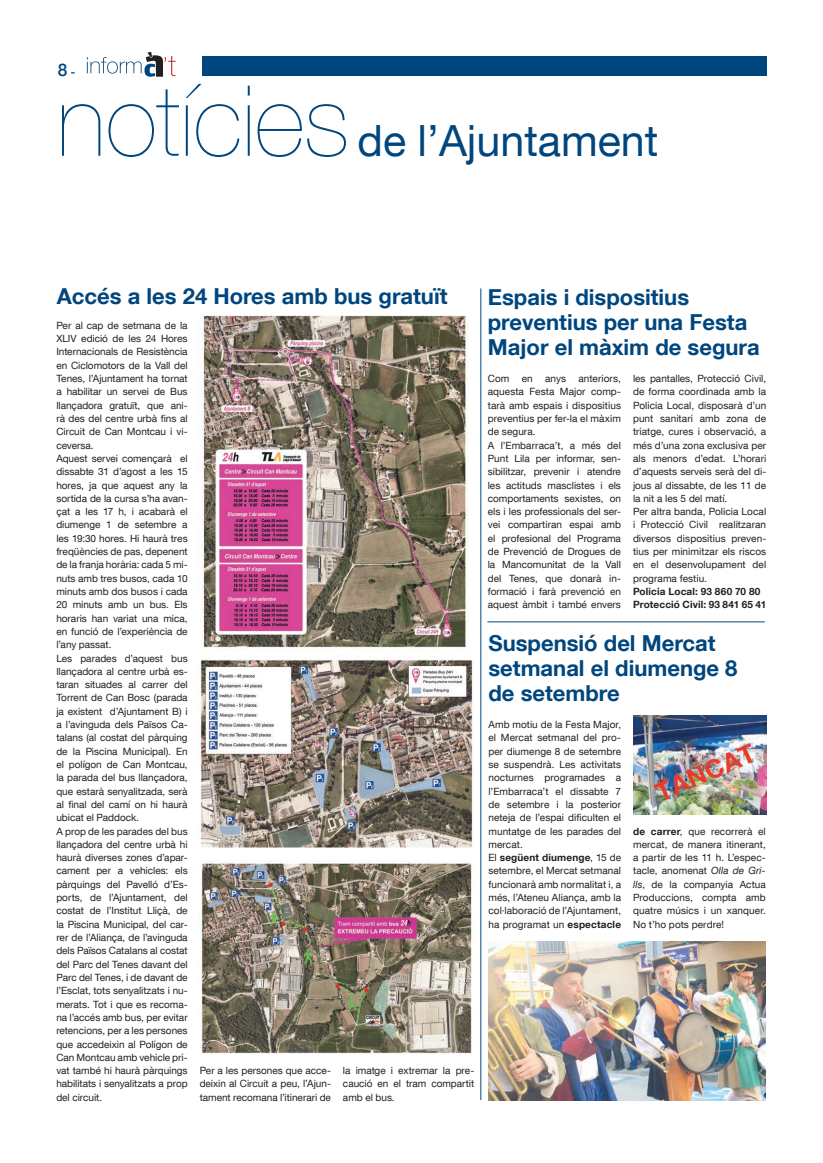
<style>
.page{position:relative;width:823px;height:1163px;background:#fff}
.page>*{position:absolute;margin:0;border:0;box-sizing:border-box;transform-origin:0 0}
.t1{font:200 98.2px "Helvetica Neue LT Com";color:#00467e}
.t2{font:43px "Helvetica Neue LT Com";color:#00467e}
.Titulars{font:700 22px/25px "Helvetica Neue LT Com";color:#00467e}
.t3{font:500 17.3px "Helvetica Neue";color:#00467e}
.TEXTO{font:10px/13.3px "Helvetica Neue LT Com";color:#231f20;text-align:justify}
.t4{font:700 10px "Helvetica Neue LT Com";letter-spacing:.015em;color:#231f20}
.s1{font-size:11.5px}
.s2{font-weight:700}
.s3{font-style:italic}
</style>
<div class="page">
<div style="left:202px;top:57px;width:563px;height:19px;background:#00467e"></div>
<svg style="left:87px;top:52px;width:88px;height:25px"></svg>
<img style="left:633px;top:715px;width:132px;height:99px">
<img style="left:488px;top:941px;width:277px;height:159px">
<img style="left:202px;top:315px;width:266px;height:334px">
<img style="left:200px;top:659px;width:273px;height:189px">
<hr style="left:480px;top:288px;width:1px;height:811px;background:#00467e">
<hr style="left:487px;top:621px;width:277px;height:1px;background:#00467e">
<img style="left:201px;top:860px;width:271px;height:194px">
<h3 class="t3" style="left:58px;top:56px;width:19px">8 <span class="s1">-</span></h3>
<p class="t1" style="left:57px;top:64px;width:294px">notícies</p>
<p class="t2" style="left:357px;top:114px;width:302px">de l’Ajuntament</p>
<p class="Titulars" style="left:57px;top:283px;width:392px">Accés a les 24 Hores amb bus gratuït</p>
<p class="Titulars" style="left:487px;top:284px;width:273px">Espais i dispositius preventius per una Festa<br>Major el màxim de segura</p>
<p class="TEXTO" style="left:487px;top:371px;width:135px">Com en anys anteriors, aquesta Festa Major comp&shy;tarà amb espais i dispositius preventius per fer-la el màxim de segura.</p>
<p class="TEXTO" style="left:487px;top:438px;width:135px">A l’Embarraca’t, a més del Punt Lila per informar, sen&shy;sibilitzar, prevenir i atendre les actituds masclistes i els comportaments sexistes, on els i les professionals del ser&shy;vei compartiran espai amb el profesional del Programa de Prevenció de Drogues de la Mancomunitat de la Vall del Tenes, que donarà in&shy;formació i farà prevenció en aquest àmbit i també envers</p>
<p class="TEXTO" style="left:56px;top:318px;width:133px">Per al cap de setmana de la XLIV edició de les 24 Hores Internacionals de Resistència en Ciclomotors de la Vall del Tenes, l’Ajuntament ha tornat a habilitar un servei de Bus llançadora gratuït, que ani&shy;rà des del centre urbà fins al Circuit de Can Montcau i vi&shy;ceversa.</p>
<p class="TEXTO" style="left:56px;top:451px;width:133px">Aquest servei començarà el dissabte 31 d’agost a les 15 hores, ja que aquest any la sortida de la cursa s’ha avan&shy;çat a les 17 h, i acabarà el diumenge 1 de setembre a les 19:30 hores. Hi haurà tres freqüències de pas, depenent de la franja horària: cada 5 mi&shy;nuts amb tres busos, cada 10 minuts amb dos busos i cada 20 minuts amb un bus. Els horaris han variat una mica, en funció de l’experiència de l’any passat.</p>
<p class="TEXTO" style="left:56px;top:651px;width:133px">Les parades d’aquest bus llançadora al centre urbà es&shy;taran situades al carrer del Torrent de Can Bosc (parada ja existent d’Ajuntament B) i a l’avinguda dels Països Ca&shy;talans (al costat del pàrquing de la Piscina Municipal). En el polígon de Can Montcau, la parada del bus llançadora, que estarà senyalitzada, serà al final del camí on hi haurà ubicat el Paddock.</p>
<p class="TEXTO" style="left:56px;top:824px;width:133px">A prop de les parades del bus llançadora del centre urbà hi haurà diverses zones d’apar&shy;cament per a vehicles: els pàrquings del Pavelló d’Es&shy;ports, de l’Ajuntament, del costat de l’Institut Lliçà, de la Piscina Municipal, del car&shy;rer de l’Aliança, de l’avinguda dels Països Catalans al costat del Parc del Tenes davant del Parc del Tenes, i de davant de l’Esclat, tots senyalitzats i nu&shy;merats. Tot i que es recoma&shy;na l’accés amb bus, per evitar retencions, per a les persones que accedeixin al Polígon de Can Montcau amb vehicle pri&shy;vat també hi haurà pàrquings habilitats i senyalitzats a prop del circuit.</p>
<p class="TEXTO" style="left:632px;top:371px;width:135px">les pantalles, Protecció Civil, de forma coordinada amb la Policia Local, disposarà d’un punt sanitari amb zona de triatge, cures i observació, a més d’una zona exclusiva per als menors d’edat. L’horari d’aquests serveis serà del di&shy;jous al dissabte, de les 11 de la nit a les 5 del matí.</p>
<p class="TEXTO" style="left:632px;top:504px;width:135px">Per altra banda, Policia Local i Protecció Civil realitzaran diversos dispositius preven&shy;tius per minimitzar els riscos en el desenvolupament del programa festiu.</p>
<p class="t4" style="left:632px;top:585px;width:129px">Policia Local: 93 860 70 80</p>
<p class="t4" style="left:632px;top:598px;width:135px">Protecció Civil: 93 841 65 41</p>
<p class="Titulars" style="left:488px;top:629px;width:250px">Suspensió del Mercat setmanal el diumenge 8 de setembre</p>
<p class="TEXTO" style="left:488px;top:717px;width:134px">Amb motiu de la Festa Major, el Mercat setmanal del pro&shy;per diumenge 8 de setembre se suspendrà. Les activitats nocturnes programades a l’Embarraca’t el dissabte 7 de setembre i la posterior neteja de l’espai dificulten el muntatge de les parades del mercat.</p>
<p class="TEXTO" style="left:488px;top:850px;width:134px">El <span class="s2">següent diumenge</span>, 15 de setembre, el Mercat setmanal funcionarà amb normalitat i, a més, l’Ateneu Aliança, amb la col·laboració de l’Ajuntament, ha programat un <span class="s2">espectacle</span></p>
<p class="TEXTO" style="left:632px;top:824px;width:134px"><span class="s2">de carrer</span>, que recorrerà el mercat, de manera itinerant, a partir de les 11 h. L’espec&shy;tacle, anomenat <span class="s3">Olla de Gri&shy;lls</span>, de la companyia Actua Produccions, compta amb quatre músics i un xanquer.<br>No t’ho pots perdre!</p>
<p class="TEXTO" style="left:199px;top:1063px;width:133px">Per a les persones que acce&shy;deixin al Circuit a peu, l’Ajun&shy;tament recomana l’itinerari de</p>
<p class="TEXTO" style="left:343px;top:1063px;width:133px">la imatge i extremar la pre&shy;caució en el tram compartit amb el bus.</p>
</div>
